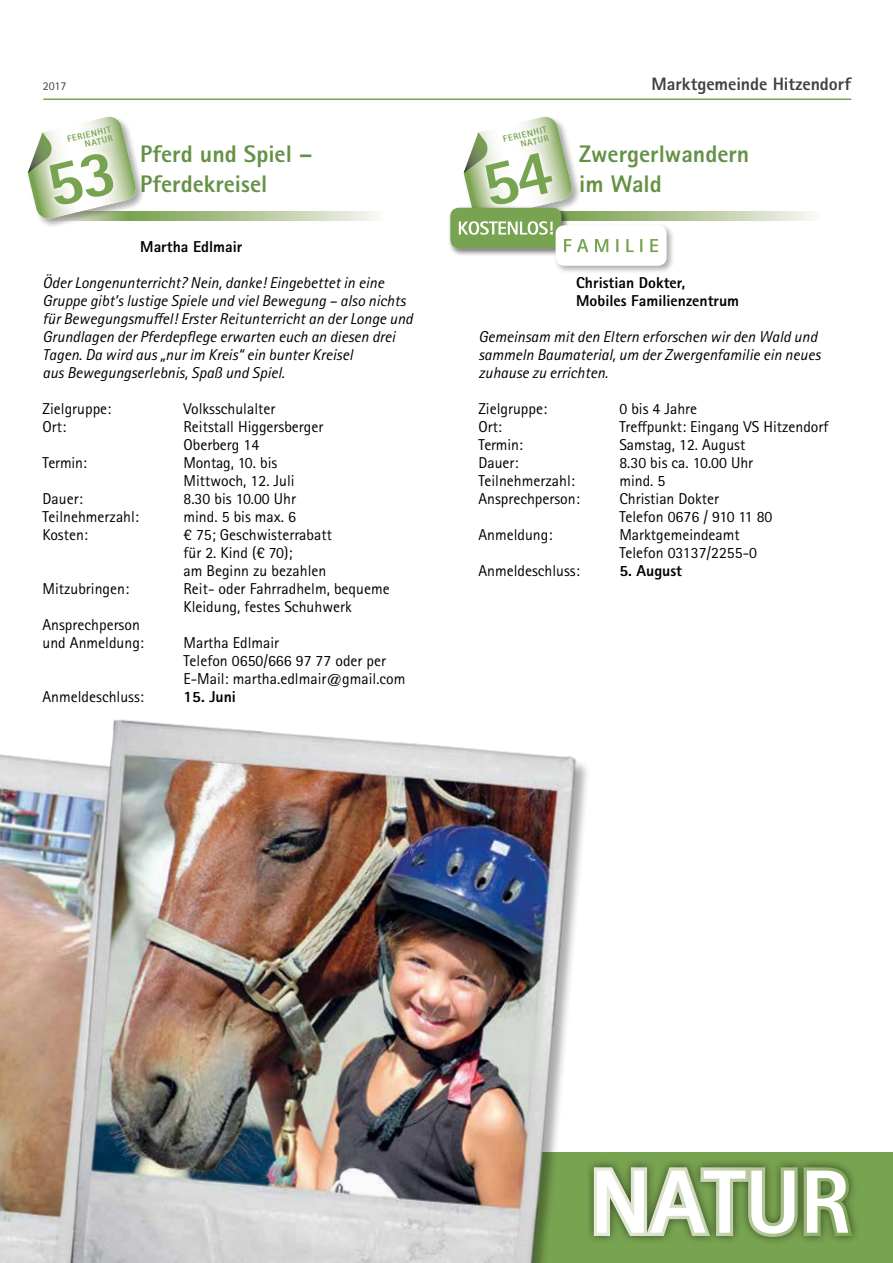
<style>
.page{position:relative;width:893px;height:1263px;background:#fff}
.page>*{position:absolute;margin:0;border:0;box-sizing:border-box;transform-origin:0 0}
.t1{font:800 90px "Rotis Sans Serif Pro";color:#fff}
.t2{font:800 24px/30px "Rotis Sans Serif Pro";color:#659146}
.t3{font:800 18px "Rotis Sans Serif Pro";letter-spacing:-.005em;color:#414042}
.t4{font:15.75px/18px "Rotis Sans Serif Pro";color:#000}
.t5{font:italic 15.75px/18px "Rotis Sans Serif Pro";color:#000}
.t6{font:800 15.75px/18px "Rotis Sans Serif Pro";color:#000}
.t7{font:12px "Rotis Sans Serif Pro";color:#414042}
.t8{font:800 9px/9px "Rotis Sans Serif Pro";color:#78a350;text-align:right}
</style>
<div class="page">
<hr style="left:43px;top:99px;width:808px;height:1px;background:#78a350">
<div style="left:0;top:1152px;width:893px;height:111px;background:#78a350"></div>
<svg style="left:594px;top:1164px;width:262px;height:77px"></svg>
<svg style="left:658px;top:211px;width:155px;height:10px;background:#cdd8bb"></svg>
<svg style="left:146px;top:211px;width:231px;height:10px;background:#bacca2"></svg>
<div style="left:27px;top:116px;width:119px;height:112px;background:#000;opacity:.33"></div>
<div style="left:448px;top:205px;width:122px;height:52px;background:#000;opacity:.33"></div>
<div style="left:450px;top:208px;width:111px;height:40px;background:#78a350;border-radius:9px"></div>
<div style="left:553px;top:223px;width:122px;height:51px;background:#000;opacity:.33"></div>
<div style="left:556px;top:225px;width:110px;height:41px;background:#fff;border-radius:9px"></div>
<img style="left:0;top:754px;width:50px;height:509px">
<img style="left:50px;top:719px;width:544px;height:544px">
<svg style="left:459px;top:116px;width:199px;height:136px"></svg>
<svg style="left:28px;top:116px;width:109px;height:104px"></svg>
<p class="t7" style="left:43px;top:79px;width:25px">2017</p>
<p class="t3" style="left:652px;top:72px;width:201px">Marktgemeinde Hitzendorf</p>
<p class="t8" style="left:66px;top:135px;width:46px;rotate:-13deg">FERIENHIT<br>NATUR</p>
<h2 class="t2" style="left:140px;top:139px;width:174px">Pferd und Spiel –<br>Pferdekreisel</h2>
<p class="t6" style="left:140px;top:238px;width:104px">Martha Edlmair</p>
<p class="t5" style="left:43px;top:274px;width:372px">Öder Longenunterricht? Nein, danke! Eingebettet in eine Gruppe gibt’s lustige Spiele und viel Bewegung – also nichts für Bewegungsmuffel! Erster Reitunterricht an der Longe und Grundlagen der Pferdepflege erwarten euch an diesen drei Tagen. Da wird aus „nur im Kreis“ ein bunter Kreisel<br>aus Bewegungserlebnis, Spaß und Spiel.</p>
<p class="t4" style="left:43px;top:400px;width:70px">Zielgruppe:</p>
<p class="t4" style="left:184px;top:400px;width:93px">Volksschulalter</p>
<p class="t4" style="left:43px;top:418px;width:25px">Ort:</p>
<p class="t4" style="left:184px;top:418px;width:141px">Reitstall Higgersberger<br>Oberberg 14</p>
<p class="t4" style="left:43px;top:454px;width:46px">Termin:</p>
<p class="t4" style="left:184px;top:454px;width:113px">Montag, 10. bis<br>Mittwoch, 12. Juli</p>
<p class="t4" style="left:43px;top:490px;width:42px">Dauer:</p>
<p class="t4" style="left:184px;top:490px;width:114px">8.30 bis 10.00 Uhr</p>
<p class="t4" style="left:43px;top:508px;width:98px">Teilnehmerzahl:</p>
<p class="t4" style="left:184px;top:508px;width:114px">mind. 5 bis max. 6</p>
<p class="t4" style="left:43px;top:526px;width:47px">Kosten:</p>
<p class="t4" style="left:184px;top:526px;width:150px">€ 75; Geschwisterrabatt für 2. Kind (€ 70);<br>am Beginn zu bezahlen</p>
<p class="t4" style="left:43px;top:580px;width:88px">Mitzubringen:</p>
<p class="t4" style="left:184px;top:580px;width:208px">Reit- oder Fahrradhelm, bequeme<br>Kleidung, festes Schuhwerk</p>
<p class="t4" style="left:43px;top:616px;width:103px">Ansprechperson und Anmeldung:</p>
<p class="t4" style="left:184px;top:634px;width:223px">Martha Edlmair<br>Telefon 0650/666 97 77 oder per<br>E-Mail: martha.edlmair@gmail.com</p>
<p class="t4" style="left:43px;top:688px;width:103px">Anmeldeschluss:</p>
<p class="t6" style="left:184px;top:688px;width:54px">15. Juni</p>
<p class="t8" style="left:502px;top:135px;width:46px;rotate:-13deg">FERIENHIT<br>NATUR</p>
<h2 class="t2" style="left:579px;top:139px;width:172px">Zwergerlwandern im Wald</h2>
<p class="t6" style="left:576px;top:274px;width:165px">Christian Dokter,<br>Mobiles Familienzentrum</p>
<p class="t5" style="left:478px;top:328px;width:344px">Gemeinsam mit den Eltern erforschen wir den Wald und sammeln Baumaterial, um der Zwergenfamilie ein neues zuhause zu errichten.</p>
<p class="t4" style="left:478px;top:400px;width:70px">Zielgruppe:</p>
<p class="t4" style="left:619px;top:400px;width:79px">0 bis 4 Jahre</p>
<p class="t4" style="left:478px;top:418px;width:25px">Ort:</p>
<p class="t4" style="left:619px;top:418px;width:211px">Treffpunkt: Eingang VS Hitzendorf</p>
<p class="t4" style="left:478px;top:436px;width:46px">Termin:</p>
<p class="t4" style="left:619px;top:436px;width:127px">Samstag, 12. August</p>
<p class="t4" style="left:478px;top:454px;width:42px">Dauer:</p>
<p class="t4" style="left:619px;top:454px;width:135px">8.30 bis ca. 10.00 Uhr</p>
<p class="t4" style="left:478px;top:472px;width:98px">Teilnehmerzahl:</p>
<p class="t4" style="left:619px;top:472px;width:48px">mind. 5</p>
<p class="t4" style="left:478px;top:490px;width:103px">Ansprechperson:</p>
<p class="t4" style="left:619px;top:490px;width:155px">Christian Dokter<br>Telefon 0676 / 910 11 80</p>
<p class="t4" style="left:478px;top:526px;width:76px">Anmeldung:</p>
<p class="t4" style="left:619px;top:526px;width:139px">Marktgemeindeamt<br>Telefon 03137/2255-0</p>
<p class="t4" style="left:478px;top:562px;width:103px">Anmeldeschluss:</p>
<p class="t6" style="left:619px;top:562px;width:64px">5. August</p>
<h1 class="t1" style="left:590px;top:1145px;width:262px">NATUR</h1>
</div>
